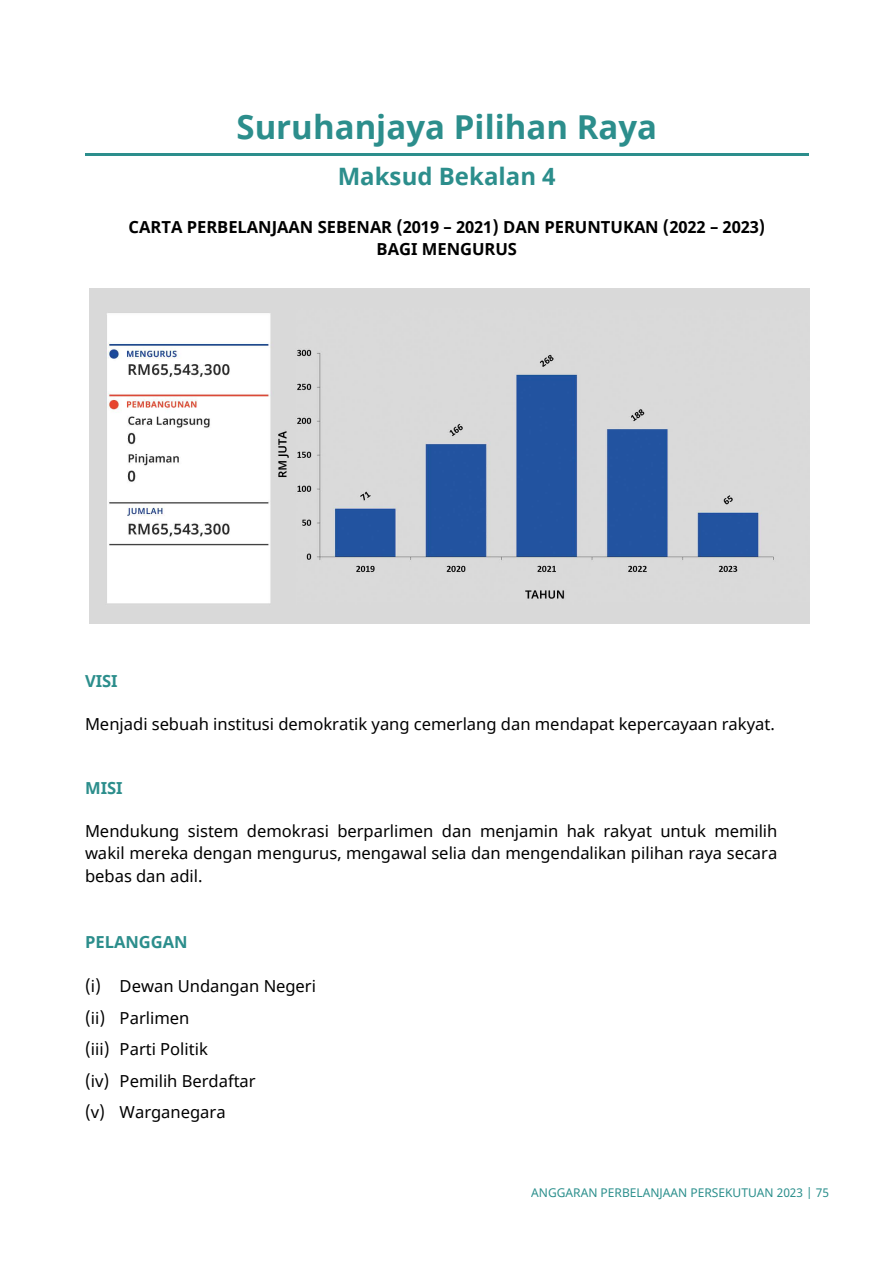
<style>
.page{position:relative;width:894px;height:1264px;background:#fff}
.page>*{position:absolute;margin:0;border:0;box-sizing:border-box;transform-origin:0 0}
.t1{font:700 33px "Noto Sans";color:#2c8e8c}
.t2{font:700 24px "Noto Sans";letter-spacing:-.005em;color:#2c8e8c}
.t3{font:16.5px/22.4px "Noto Sans";color:#000;text-align:justify}
.t4{font:700 16.5px "Noto Sans";letter-spacing:-.005em;color:#000}
.t5{font:700 16.5px "Noto Sans";color:#2c8e8c}
.t6{font:12px "Noto Sans";color:#2b8f8c}
</style>
<div class="page">
<hr style="left:85px;top:153px;width:723px;height:2px;background:#2c8e8c">
<img style="left:89px;top:288px;width:719px;height:335px">
<p class="t1" style="left:236px;top:103px;width:422px">Suruhanjaya Pilihan Raya</p>
<p class="t2" style="left:338px;top:159px;width:219px">Maksud Bekalan 4</p>
<p class="t4" style="left:129px;top:215px;width:638px">CARTA PERBELANJAAN SEBENAR (2019 – 2021) DAN PERUNTUKAN (2022 – 2023)</p>
<p class="t4" style="left:376px;top:237px;width:142px">BAGI MENGURUS</p>
<h1 class="t5" style="left:85px;top:669px;width:34px">VISI</h1>
<p class="t3" style="left:85px;top:713px;width:691px">Menjadi sebuah institusi demokratik yang cemerlang dan mendapat kepercayaan rakyat.</p>
<h1 class="t5" style="left:85px;top:775px;width:39px">MISI</h1>
<p class="t3" style="left:85px;top:820px;width:694px">Mendukung sistem demokrasi berparlimen dan menjamin hak rakyat untuk memilih wakil mereka dengan mengurus, mengawal selia dan mengendalikan pilihan raya secara bebas dan adil.</p>
<h1 class="t5" style="left:85px;top:929px;width:104px">PELANGGAN</h1>
<p class="t3" style="left:85px;top:975px;width:232px">(i) Dewan Undangan Negeri</p>
<p class="t3" style="left:85px;top:1007px;width:106px">(ii) Parlimen</p>
<p class="t3" style="left:85px;top:1038px;width:124px">(iii) Parti Politik</p>
<p class="t3" style="left:85px;top:1070px;width:172px">(iv) Pemilih Berdaftar</p>
<p class="t3" style="left:85px;top:1101px;width:142px">(v) Warganegara</p>
<p class="t6" style="left:531px;top:1184px;width:299px">ANGGARAN PERBELANJAAN PERSEKUTUAN 2023 | 75</p>
</div>
